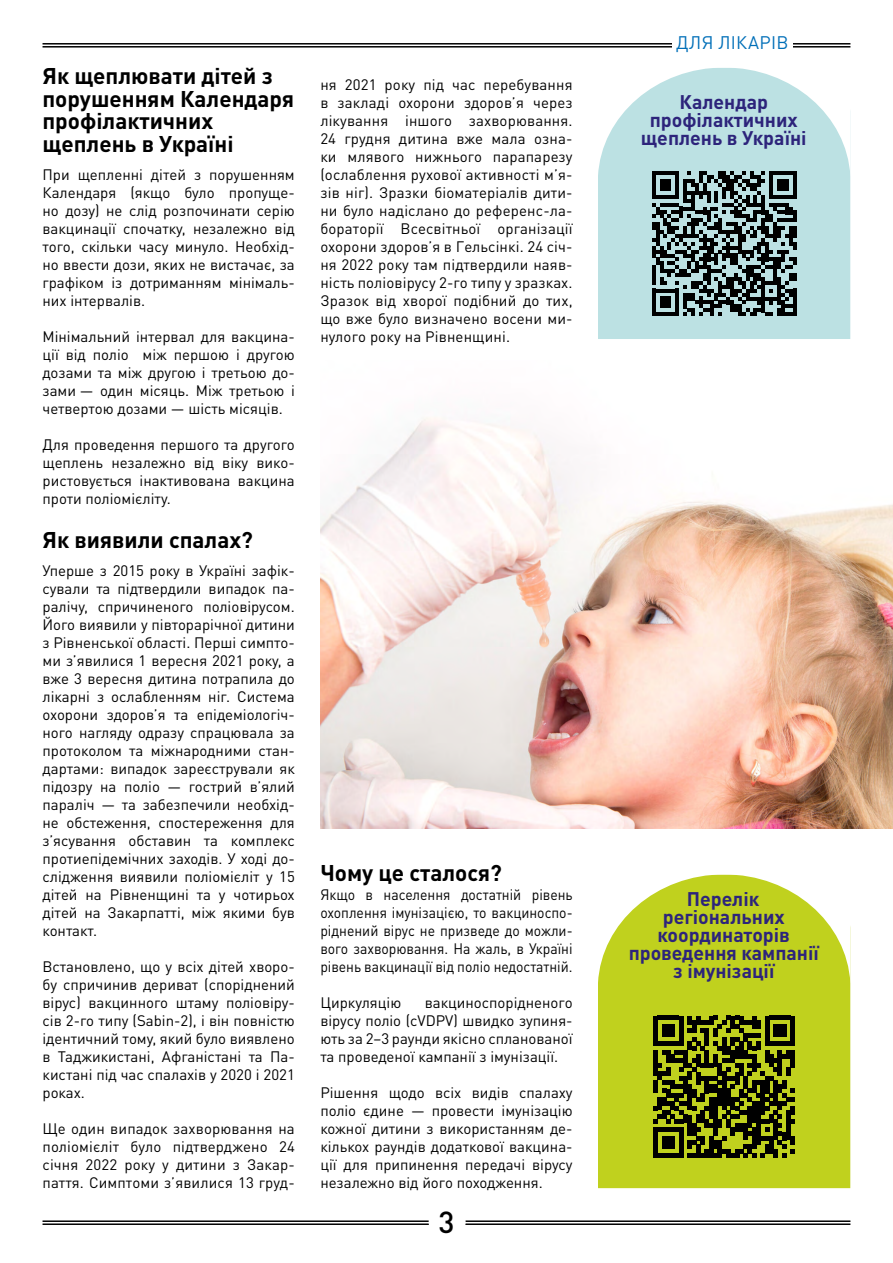
<style>
.page{position:relative;width:893px;height:1263px;background:#fff}
.page>*{position:absolute;margin:0;border:0;box-sizing:border-box;transform-origin:0 0}
.t1{font:500 30px "DIN Pro";color:#000}
.podZagolovok{font:700 22.5px/22.5px "DIN Pro";color:#000}
.main_text{font:700 19.5px/18px "DIN Pro";color:#2d247b;text-align:center}
.t2{font:18px "DIN Pro";letter-spacing:.02em;color:#006fb8}
.main_text-2{font:15px/18px "DIN Pro";color:#000;text-align:justify}
.main_text-3{font:15px/18px "DIN Pro";color:#000;text-align:justify;scale:.93 1}
</style>
<div class="page">
<hr style="left:43px;top:1220px;width:807px;height:2px;background:#000">
<hr style="left:43px;top:1223px;width:807px;height:2px;background:#000">
<div style="left:429px;top:1203px;width:37px;height:37px;background:#fff;border-radius:50%"></div>
<hr style="left:43px;top:43px;width:807px;height:2px;background:#000">
<hr style="left:43px;top:46px;width:807px;height:2px;background:#000">
<div style="left:672px;top:31px;width:121px;height:23px;background:#fff"></div>
<div style="left:598px;top:983px;width:252px;height:205px;background:#c0d11e"></div>
<svg style="left:598px;top:874px;width:252px;height:109px"></svg>
<svg style="left:653px;top:1016px;width:142px;height:141px"></svg>
<div style="left:598px;top:316px;width:252px;height:23px;background:#bce1e3"></div>
<svg style="left:598px;top:68px;width:252px;height:248px"></svg>
<hr style="left:793px;top:289px;width:3px;height:27px;background:#000">
<img style="left:320px;top:417px;width:573px;height:411px">
<p class="podZagolovok" style="left:43px;top:62px;width:253px">Як щеплювати дітей з порушенням Календаря профілактичних щеплень в Україні</p>
<p class="main_text-2" style="left:43px;top:164px;width:254px">При щепленні дітей з порушенням Календаря (якщо було пропуще&shy;но дозу) не слід розпочинати серію вакцинації спочатку, незалежно від того, скільки часу минуло. Необхід&shy;но ввести дози, яких не вистачає, за графіком із дотриманням мінімаль&shy;них інтервалів.</p>
<p class="main_text-2" style="left:43px;top:326px;width:254px">Мінімальний інтервал для вакцина&shy;ції від поліо між першою і другою дозами та між другою і третьою до&shy;зами — один місяць. Між третьою і четвертою дозами — шість місяців.</p>
<p class="main_text-2" style="left:43px;top:434px;width:254px">Для проведення першого та другого щеплень незалежно від віку вико&shy;ристовується інактивована вакцина проти поліомієліту.</p>
<p class="podZagolovok" style="left:43px;top:526px;width:212px">Як виявили спалах?</p>
<p class="main_text-2" style="left:43px;top:560px;width:254px">Уперше з 2015 року в Україні зафік&shy;сували та підтвердили випадок па&shy;ралічу, спричиненого поліовірусом.<br>Його виявили у півторарічної дитини з Рівненської області. Перші симпто&shy;ми з’явилися 1 вересня 2021 року, а вже 3 вересня дитина потрапила до лікарні з ослабленням ніг. Система охорони здоров’я та епідеміологіч&shy;ного нагляду одразу спрацювала за протоколом та міжнародними стан&shy;дартами: випадок зареєстрували як підозру на поліо — гострий в’ялий параліч — та забезпечили необхід&shy;не обстеження, спостереження для з’ясування обставин та комплекс протиепідемічних заходів. У ході до&shy;слідження виявили поліомієліт у 15 дітей на Рівненщині та у чотирьох дітей на Закарпатті, між якими був контакт.</p>
<p class="main_text-2" style="left:43px;top:956px;width:254px">Встановлено, що у всіх дітей хворо&shy;бу спричинив дериват (споріднений вірус) вакцинного штаму поліовіру&shy;сів 2-го типу (Sabin-2), і він повністю ідентичний тому, який було виявлено в Таджикистані, Афганістані та Па&shy;кистані під час спалахів у 2020 і 2021 роках.</p>
<p class="main_text-2" style="left:43px;top:1118px;width:254px">Ще один випадок захворювання на поліомієліт було підтверджено 24 січня 2022 року у дитини з Закар&shy;паття. Симптоми з’явилися 13 груд-</p>
<p class="main_text-2" style="left:320px;top:74px;width:254px">ня 2021 року під час перебування в закладі охорони здоров’я через лікування іншого захворювання.<br>24 грудня дитина вже мала озна&shy;ки млявого нижнього парапарезу (ослаблення рухової активності м’я&shy;зів ніг). Зразки біоматеріалів дити&shy;ни було надіслано до референс-ла&shy;бораторії Всесвітньої організації охорони здоров’я в Гельсінкі. 24 січ&shy;ня 2022 року там підтвердили наяв&shy;ність поліовірусу 2-го типу у зразках.<br>Зразок від хворої подібний до тих, що вже було визначено восени ми&shy;нулого року на Рівненщині.</p>
<p class="podZagolovok" style="left:320px;top:859px;width:183px">Чому це сталося?</p>
<p class="main_text-3" style="left:320px;top:884px;width:273px">Якщо в населення достатній рівень охоплення імунізацією, то вакциноспо&shy;ріднений вірус не призведе до можли&shy;вого захворювання. На жаль, в Україні рівень вакцинації від поліо недостатній.</p>
<p class="main_text-2" style="left:320px;top:992px;width:82px">Циркуляцію</p>
<p class="main_text-2" style="left:320px;top:992px;width:254px;text-indent:104px">вакциноспорідненого вірусу поліо (cVDPV) швидко зупиня&shy;ють за 2–3 раунди якісно спланованої та проведеної кампанії з імунізації.</p>
<p class="main_text-2" style="left:320px;top:1082px;width:254px">Рішення щодо всіх видів спалаху поліо єдине — провести імунізацію кожної дитини з використанням де&shy;кількох раундів додаткової вакцина&shy;ції для припинення передачі вірусу незалежно від його походження.</p>
<h1 class="t1" style="left:439px;top:1197px;width:17px">3</h1>
<p class="t2" style="left:676px;top:28px;width:114px">ДЛЯ ЛІКАРІВ</p>
<p class="main_text" style="left:641px;top:91px;width:167px">Календар профілактичних щеплень в Україні</p>
<p class="main_text" style="left:629px;top:887px;width:192px">Перелік регіональних координаторів проведення кампанії з імунізації</p>
</div>
